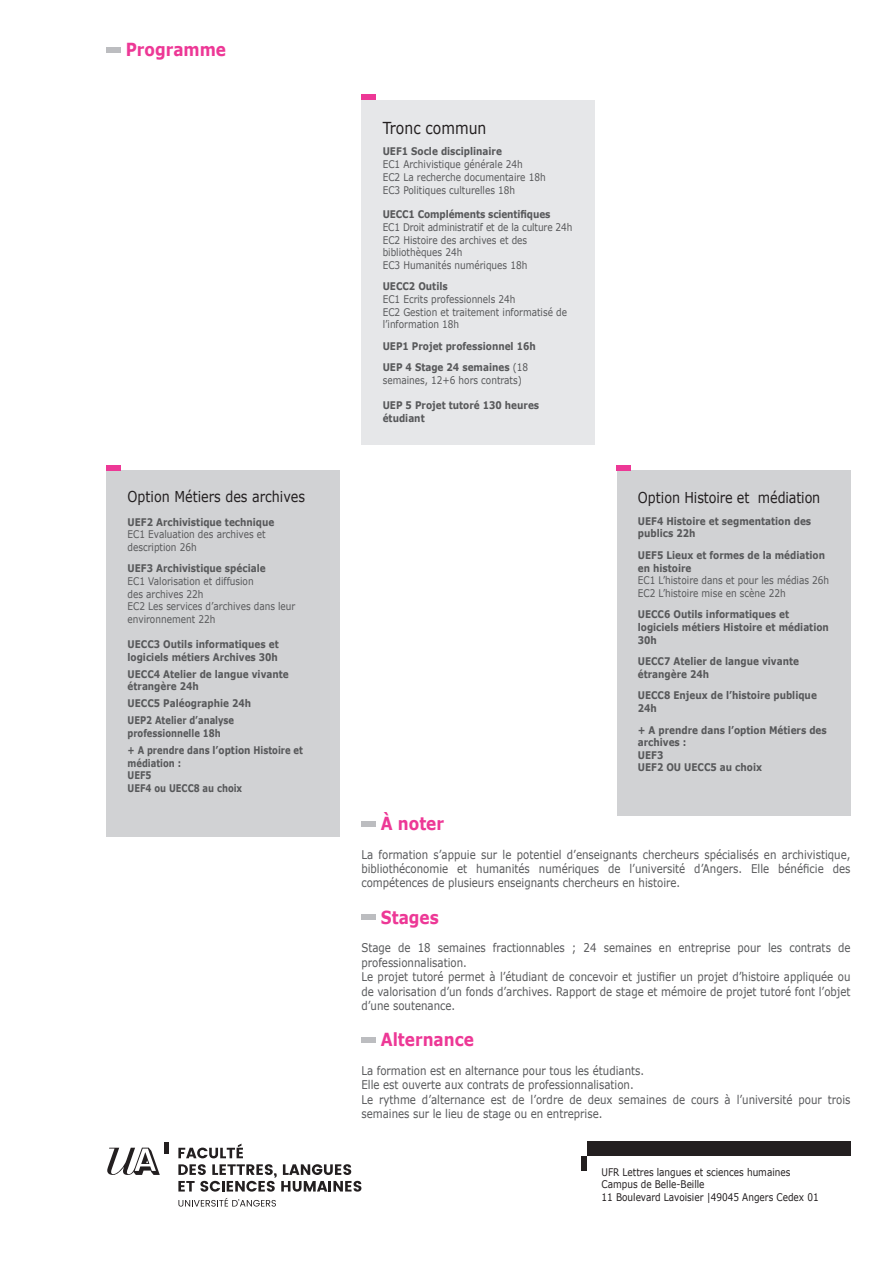
<style>
.page{position:relative;width:893px;height:1263px;background:#fff}
.page>*{position:absolute;margin:0;border:0;box-sizing:border-box;transform-origin:0 0}
.t1{font:700 18px "Verdana";color:#ed3896;scale:.85 1}
.t2{font:16.5px "Verdana";color:#231f20;scale:.85 1}
.t3{font:15px "Verdana";color:#231f20;scale:.85 1}
.t4{font:12px/14.4px "Verdana";color:#57585a;text-align:justify;scale:.85 1}
.t5{font:700 10.5px/12.6px "Verdana";color:#57585a;scale:.85 1}
.t6{font:10.5px/12.6px "Verdana";color:#57585a;scale:.85 1}
.t7{font:700 10.5px/12.6px "Verdana";color:#57585a;scale:.8 1}
.t8{font:10.5px "Verdana";color:#231f20;scale:.85 1}
.s1{font-weight:700}
</style>
<div class="page">
<div style="left:581px;top:1156px;width:6px;height:14px;background:#231f20"></div>
<div style="left:587px;top:1142px;width:263px;height:14px;background:#231f20"></div>
<div style="left:106px;top:47px;width:14px;height:6px;background:#bcbdc0"></div>
<div style="left:361px;top:100px;width:234px;height:345px;background:#e6e7e9"></div>
<div style="left:361px;top:94px;width:15px;height:6px;background:#ed3896"></div>
<div style="left:106px;top:470px;width:234px;height:367px;background:#d1d2d4"></div>
<div style="left:106px;top:465px;width:14px;height:5px;background:#ed3896"></div>
<div style="left:361px;top:821px;width:15px;height:5px;background:#bcbdc0"></div>
<div style="left:361px;top:914px;width:15px;height:6px;background:#bcbdc0"></div>
<div style="left:361px;top:1037px;width:15px;height:5px;background:#bcbdc0"></div>
<div style="left:617px;top:470px;width:233px;height:346px;background:#d1d2d4"></div>
<div style="left:617px;top:465px;width:14px;height:5px;background:#ed3896"></div>
<svg style="left:178px;top:1143px;width:65px;height:15px"></svg>
<svg style="left:178px;top:1164px;width:183px;height:27px"></svg>
<div style="left:164px;top:1142px;width:5px;height:11px;background:#231f20"></div>
<svg style="left:178px;top:1198px;width:98px;height:8px"></svg>
<svg style="left:107px;top:1148px;width:53px;height:27px"></svg>
<p class="t1" style="left:126px;top:37px;width:120px">Programme</p>
<p class="t3" style="left:128px;top:487px;width:210px">Option Métiers des archives</p>
<p class="t5" style="left:128px;top:515px;width:174px">UEF2 Archivistique technique</p>
<p class="t6" style="left:128px;top:528px;width:164px">EC1 Evaluation des archives et</p>
<p class="t6" style="left:128px;top:540px;width:83px">description 26h</p>
<p class="t5" style="left:128px;top:562px;width:164px">UEF3 Archivistique spéciale</p>
<p class="t6" style="left:128px;top:575px;width:150px">EC1 Valorisation et diffusion</p>
<p class="t6" style="left:128px;top:587px;width:91px">des archives 22h</p>
<p class="t6" style="left:128px;top:600px;width:199px">EC2 Les services d’archives dans leur environnement 22h</p>
<p class="t5" style="left:128px;top:638px;width:179px">UECC3 Outils informatiques et logiciels métiers Archives 30h</p>
<p class="t5" style="left:128px;top:667px;width:191px">UECC4 Atelier de langue vivante étrangère 24h</p>
<p class="t5" style="left:128px;top:697px;width:147px">UECC5 Paléographie 24h</p>
<p class="t7" style="left:128px;top:714px;width:135px">UEP2 Atelier d’analyse</p>
<p class="t7" style="left:128px;top:727px;width:118px">professionnelle 18h</p>
<p class="t7" style="left:128px;top:744px;width:221px">+ A prendre dans l’option Histoire et médiation :</p>
<p class="t7" style="left:128px;top:769px;width:31px">UEF5</p>
<p class="t7" style="left:128px;top:782px;width:145px">UEF4 ou UECC8 au choix</p>
<p class="t2" style="left:383px;top:116px;width:124px">Tronc commun</p>
<p class="t5" style="left:383px;top:145px;width:142px">UEF1 Socle disciplinaire</p>
<p class="t6" style="left:383px;top:158px;width:166px">EC1 Archivistique générale 24h</p>
<p class="t6" style="left:383px;top:170px;width:193px">EC2 La recherche documentaire 18h</p>
<p class="t6" style="left:383px;top:184px;width:157px">EC3 Politiques culturelles 18h</p>
<p class="t5" style="left:383px;top:208px;width:199px">UECC1 Compléments scientifiques</p>
<p class="t6" style="left:383px;top:221px;width:225px">EC1 Droit administratif et de la culture 24h</p>
<p class="t6" style="left:383px;top:233px;width:172px">EC2 Histoire des archives et des bibliothèques 24h</p>
<p class="t6" style="left:383px;top:259px;width:172px">EC3 Humanités numériques 18h</p>
<p class="t5" style="left:383px;top:280px;width:78px">UECC2 Outils</p>
<p class="t6" style="left:383px;top:293px;width:158px">EC1 Ecrits professionnels 24h</p>
<p class="t6" style="left:383px;top:305px;width:218px">EC2 Gestion et traitement informatisé de l’information 18h</p>
<p class="t5" style="left:383px;top:339px;width:182px">UEP1 Projet professionnel 16h</p>
<p class="t6" style="left:383px;top:361px;width:173px"><span class="s1">UEP 4 Stage 24 semaines</span> (18 semaines, 12+6 hors contrats)</p>
<p class="t5" style="left:383px;top:399px;width:186px">UEP 5 Projet tutoré 130 heures étudiant</p>
<p class="t3" style="left:638px;top:487px;width:216px">Option Histoire et médiation</p>
<p class="t5" style="left:638px;top:514px;width:205px">UEF4 Histoire et segmentation des publics 22h</p>
<p class="t5" style="left:638px;top:549px;width:222px">UEF5 Lieux et formes de la médiation en histoire</p>
<p class="t6" style="left:638px;top:574px;width:227px">EC1 L’histoire dans et pour les médias 26h</p>
<p class="t6" style="left:638px;top:587px;width:175px">EC2 L’histoire mise en scène 22h</p>
<p class="t5" style="left:638px;top:608px;width:226px">UECC6 Outils informatiques et logiciels métiers Histoire et médiation<br>30h</p>
<p class="t5" style="left:638px;top:655px;width:191px">UECC7 Atelier de langue vivante étrangère 24h</p>
<p class="t5" style="left:638px;top:689px;width:212px">UECC8 Enjeux de l’histoire publique<br>24h</p>
<p class="t5" style="left:638px;top:723px;width:224px">+ A prendre dans l’option Métiers des archives :</p>
<p class="t5" style="left:638px;top:748px;width:31px">UEF3</p>
<p class="t5" style="left:638px;top:761px;width:148px">UEF2 OU UECC5 au choix</p>
<p class="t1" style="left:381px;top:810px;width:76px">À noter</p>
<p class="t4" style="left:361px;top:847px;width:577px">La formation s’appuie sur le potentiel d’enseignants chercheurs spécialisés en archivistique, bibliothéconomie et humanités numériques de l’université d’Angers. Elle bénéficie des compétences de plusieurs enseignants chercheurs en histoire.</p>
<p class="t1" style="left:381px;top:904px;width:70px">Stages</p>
<p class="t4" style="left:361px;top:940px;width:577px">Stage de 18 semaines fractionnables ; 24 semaines en entreprise pour les contrats de professionnalisation.</p>
<p class="t4" style="left:361px;top:969px;width:577px">Le projet tutoré permet à l’étudiant de concevoir et justifier un projet d’histoire appliquée ou de valorisation d’un fonds d’archives. Rapport de stage et mémoire de projet tutoré font l’objet d’une soutenance.</p>
<p class="t1" style="left:381px;top:1026px;width:111px">Alternance</p>
<p class="t4" style="left:361px;top:1063px;width:334px">La formation est en alternance pour tous les étudiants.</p>
<p class="t4" style="left:361px;top:1077px;width:322px">Elle est ouverte aux contrats de professionnalisation.</p>
<p class="t4" style="left:361px;top:1092px;width:577px">Le rythme d’alternance est de l’ordre de deux semaines de cours à l’université pour trois semaines sur le lieu de stage ou en entreprise.</p>
<p class="t8" style="left:601px;top:1165px;width:224px">UFR Lettres langues et sciences humaines</p>
<p class="t8" style="left:601px;top:1177px;width:123px">Campus de Belle-Beille</p>
<p class="t8" style="left:601px;top:1190px;width:257px">11 Boulevard Lavoisier |49045 Angers Cedex 01</p>
</div>
